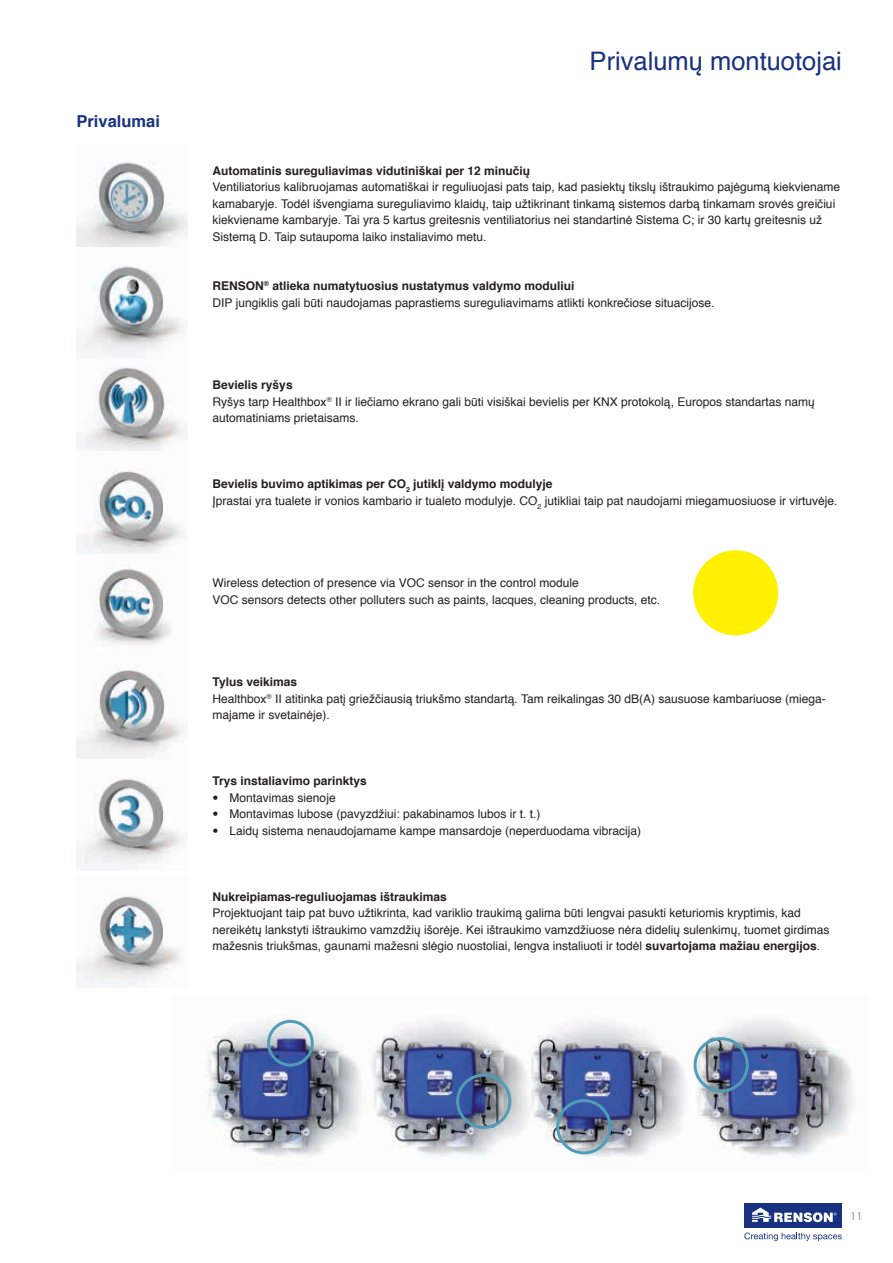
<style>
.page{position:relative;width:893px;height:1263px;background:#fff}
.page>*{position:absolute;margin:0;border:0;box-sizing:border-box;transform-origin:0 0}
.t1{font:25.5px "Helvetica";color:#183181}
.t2{font:700 16.5px "Helvetica";color:#183181}
.t3{font:12px/16.5px "Helvetica";color:#231f20}
.t4{font:700 12px "Helvetica";color:#231f20}
.t5{font:10.5px "Lucida Sans";color:#939598}
.s1{font-weight:700}
.s2{font-family:"Helvetica Neue LT Std";font-weight:500}
</style>
<div class="page">
<div style="left:744px;top:1203px;width:98px;height:25px;background:#183181"></div>
<svg style="left:752px;top:1207px;width:84px;height:15px"></svg>
<svg style="left:744px;top:1232px;width:98px;height:9px"></svg>
<img style="left:77px;top:894px;width:104px;height:94px">
<img style="left:206px;top:1019px;width:156px;height:138px">
<img style="left:371px;top:1020px;width:159px;height:137px">
<img style="left:531px;top:1021px;width:155px;height:136px">
<img style="left:694px;top:1020px;width:160px;height:137px">
<div style="left:267px;top:1020px;width:47px;height:46px;border:3px solid #509cb9;border-radius:50%"></div>
<div style="left:456px;top:1073px;width:55px;height:56px;border:3px solid #509cb9;border-radius:50%"></div>
<div style="left:556px;top:1099px;width:55px;height:55px;border:3px solid #509cb9;border-radius:50%"></div>
<div style="left:693px;top:1037px;width:56px;height:55px;border:3px solid #509cb9;border-radius:50%"></div>
<img style="left:77px;top:358px;width:111px;height:93px">
<img style="left:77px;top:161px;width:111px;height:86px">
<img style="left:77px;top:266px;width:107px;height:92px">
<img style="left:77px;top:470px;width:107px;height:84px">
<img style="left:77px;top:565px;width:107px;height:305px">
<div style="left:693px;top:550px;width:85px;height:85px;background:#fff101;border-radius:50%"></div>
<h2 class="t2" style="left:77px;top:108px;width:85px">Privalumai</h2>
<h1 class="t1" style="left:590px;top:42px;width:254px">Privalumų montuotojai</h1>
<p class="t4" style="left:213px;top:161px;width:319px">Automatinis sureguliavimas vidutiniškai per 12 minučių</p>
<p class="t3" style="left:213px;top:179px;width:629px">Ventiliatorius kalibruojamas automatiškai ir reguliuojasi pats taip, kad pasiektų tikslų ištraukimo pajėgumą kiekviename kamabaryje. Todėl išvengiama sureguliavimo klaidų, taip užtikrinant tinkamą sistemos darbą tinkamam srovės greičiui kiekviename kambaryje. Tai yra 5 kartus greitesnis ventiliatorius nei standartinė Sistema C; ir 30 kartų greitesnis už Sistemą D. Taip sutaupoma laiko instaliavimo metu.</p>
<p class="t3" style="left:213px;top:278px;width:503px"><span class="s1">RENSON</span><sup>®</sup> <span class="s1">atlieka numatytuosius nustatymus valdymo moduliui<br></span>DIP jungiklis gali būti naudojamas paprastiems sureguliavimams atlikti konkrečiose situacijose.</p>
<p class="t3" style="left:213px;top:377px;width:604px"><span class="s1">Bevielis ryšys<br></span>Ryšys tarp Healthbox<sup>®</sup> II ir liečiamo ekrano gali būti visiškai bevielis per KNX protokolą, Europos standartas namų automatiniams prietaisams.</p>
<p class="t3" style="left:213px;top:476px;width:626px"><span class="s1">Bevielis buvimo aptikimas per CO</span><sub>2</sub> <span class="s1">jutiklį valdymo modulyje<br></span>Įprastai yra tualete ir vonios kambario ir tualeto modulyje. CO<sub>2</sub> jutikliai taip pat naudojami miegamuosiuose ir virtuvėje.</p>
<p class="t3" style="left:213px;top:575px;width:449px">Wireless detection of presence via VOC sensor in the control module<br>VOC sensors detects other polluters such as paints, lacques, cleaning products, etc.</p>
<p class="t3" style="left:213px;top:674px;width:615px"><span class="s1">Tylus veikimas<br></span>Healthbox<sup>®</sup> II atitinka patį griežčiausią triukšmo standartą. Tam reikalingas 30 dB(A) sausuose kambariuose (miega&shy;majame ir svetainėje).</p>
<p class="t4" style="left:213px;top:771px;width:156px">Trys instaliavimo parinktys</p>
<p class="t3" style="left:213px;top:790px;width:125px"><span class="s2">•</span> Montavimas sienoje</p>
<p class="t3" style="left:213px;top:806px;width:329px"><span class="s2">•</span> Montavimas lubose (pavyzdžiui: pakabinamos lubos ir t. t.)</p>
<p class="t3" style="left:213px;top:823px;width:430px"><span class="s2">•</span> Laidų sistema nenaudojamame kampe mansardoje (neperduodama vibracija)</p>
<p class="t4" style="left:213px;top:887px;width:236px">Nukreipiamas-reguliuojamas ištraukimas</p>
<p class="t3" style="left:213px;top:905px;width:618px">Projektuojant taip pat buvo užtikrinta, kad variklio traukimą galima būti lengvai pasukti keturiomis kryptimis, kad nereikėtų lankstyti ištraukimo vamzdžių išorėje. Kei ištraukimo vamzdžiuose nėra didelių sulenkimų, tuomet girdimas mažesnis triukšmas, gaunami mažesni slėgio nuostoliai, lengva instaliuoti ir todėl <span class="s1">suvartojama mažiau energijos</span>.</p>
<p class="t5" style="left:850px;top:1210px;width:15px">11</p>
</div>
